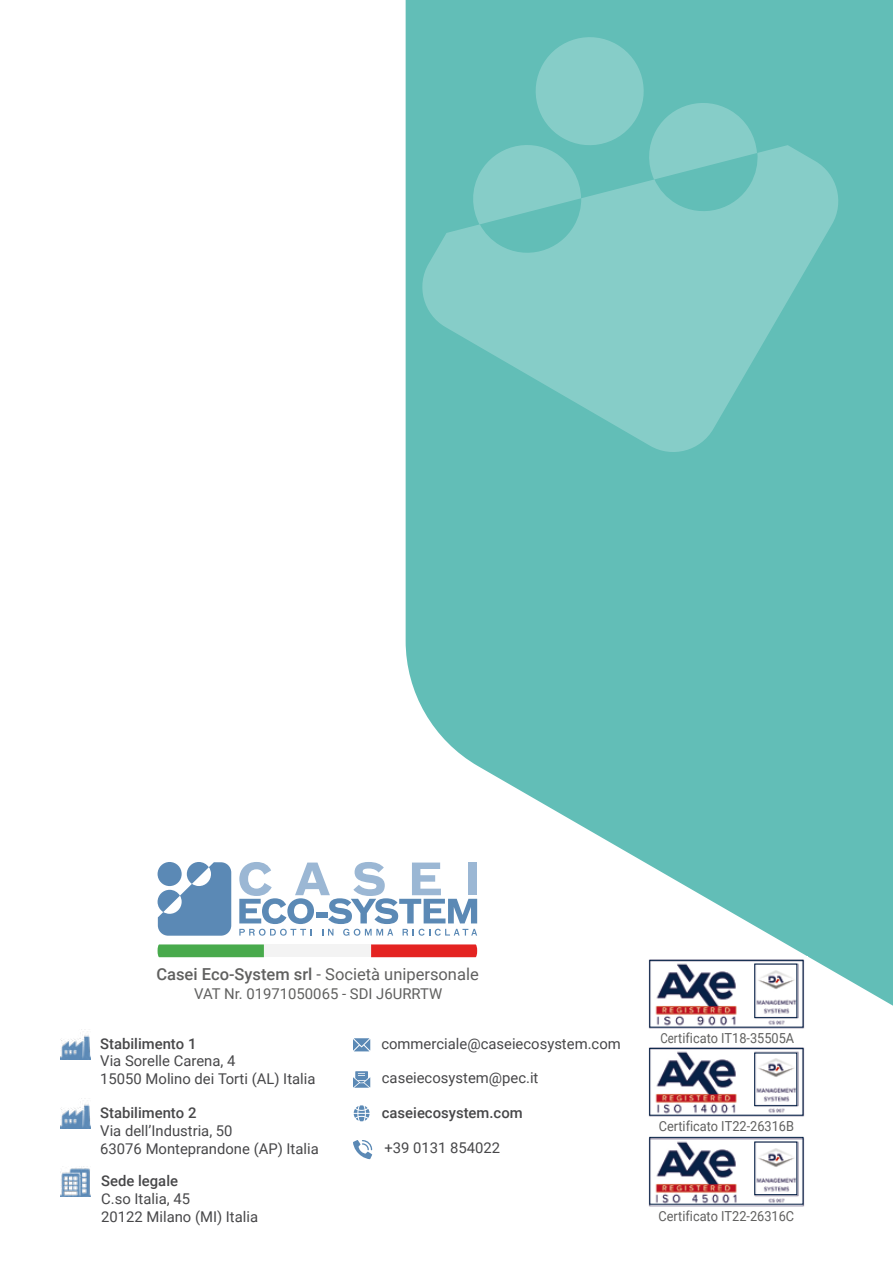
<style>
.page{position:relative;width:893px;height:1263px;background:#fff}
.page>*{position:absolute;margin:0;border:0;box-sizing:border-box;transform-origin:0 0}
.t1{font:16.5px "Roboto";color:#60605f}
.t2{font:14.85px/17.9px "Roboto";color:#474749}
.t3{font:500 14.85px "Roboto";color:#474749}
.t4{font:14.85px "Roboto";color:#60605f}
.t5{font:13.8px "Roboto";color:#60605f;scale:.92 1}
.t6{font:13.8px "Roboto";color:#60605f;scale:.82 1}
.s1{font-weight:500}
</style>
<div class="page">
<svg style="left:406px;top:0;width:486px;height:1005px;fill:#62beb7"></svg>
<svg style="left:892px;top:656px;width:1px;height:350px"></svg>
<img style="left:892px;top:0;width:1px;height:656px">
<svg style="left:158px;top:862px;width:73px;height:74px;background:#779dc1"></svg>
<svg style="left:239px;top:862px;width:238px;height:74px"></svg>
<svg style="left:158px;top:944px;width:106px;height:13px"></svg>
<div style="left:264px;top:944px;width:107px;height:13px;background:#f3f3f3"></div>
<svg style="left:371px;top:944px;width:106px;height:13px"></svg>
<svg style="left:353px;top:1140px;width:19px;height:19px"></svg>
<svg style="left:353px;top:1038px;width:17px;height:13px"></svg>
<svg style="left:353px;top:1071px;width:17px;height:17px"></svg>
<svg style="left:354px;top:1105px;width:16px;height:16px"></svg>
<img style="left:60px;top:1029px;width:30px;height:30px">
<img style="left:60px;top:1102px;width:30px;height:26px">
<img style="left:60px;top:1166px;width:30px;height:30px">
<img style="left:646px;top:957px;width:161px;height:72px">
<div style="left:649px;top:960px;width:154px;height:67px;border:1px solid #072347"></div>
<div style="left:754px;top:964px;width:43px;height:54px;border:1px solid #072347"></div>
<img style="left:648px;top:1047px;width:157px;height:70px">
<div style="left:649px;top:1048px;width:154px;height:67px;border:1px solid #072347"></div>
<div style="left:754px;top:1053px;width:43px;height:53px;border:1px solid #072347"></div>
<img style="left:648px;top:1136px;width:157px;height:71px">
<div style="left:649px;top:1137px;width:154px;height:67px;border:1px solid #072347"></div>
<div style="left:754px;top:1141px;width:43px;height:54px;border:1px solid #072347"></div>
<svg style="left:471px;top:37px;width:286px;height:108px;background:#70c4bd"></svg>
<svg style="left:422px;top:145px;width:416px;height:307px;background:#77c7c1"></svg>
<p class="t1" style="left:156px;top:963px;width:324px"><span class="s1">Casei Eco-System srl</span> - Società unipersonale</p>
<p class="t4" style="left:194px;top:983px;width:250px">VAT Nr. 01971050065 - SDI J6URRTW</p>
<p class="t3" style="left:100px;top:1033px;width:98px">Stabilimento 1</p>
<p class="t2" style="left:100px;top:1051px;width:217px">Via Sorelle Carena, 4<br>15050 Molino dei Torti (AL) Italia</p>
<p class="t3" style="left:100px;top:1102px;width:98px">Stabilimento 2</p>
<p class="t2" style="left:100px;top:1121px;width:220px">Via dell’Industria, 50<br>63076 Monteprandone (AP) Italia</p>
<p class="t2" style="left:381px;top:1034px;width:241px">commerciale@caseiecosystem.com</p>
<p class="t2" style="left:382px;top:1068px;width:158px">caseiecosystem@pec.it</p>
<p class="t3" style="left:382px;top:1103px;width:142px">caseiecosystem.com</p>
<p class="t2" style="left:384px;top:1138px;width:117px">+39 0131 854022</p>
<p class="t3" style="left:101px;top:1170px;width:78px">Sede legale</p>
<p class="t2" style="left:101px;top:1189px;width:158px">C.so Italia, 45<br>20122 Milano (MI) Italia</p>
<p class="t6" style="left:660px;top:1029px;width:165px">Certificato IT18-35505A</p>
<p class="t5" style="left:659px;top:1116px;width:149px">Certificato IT22-26316B</p>
<p class="t5" style="left:658px;top:1206px;width:149px">Certificato IT22-26316C</p>
</div>
